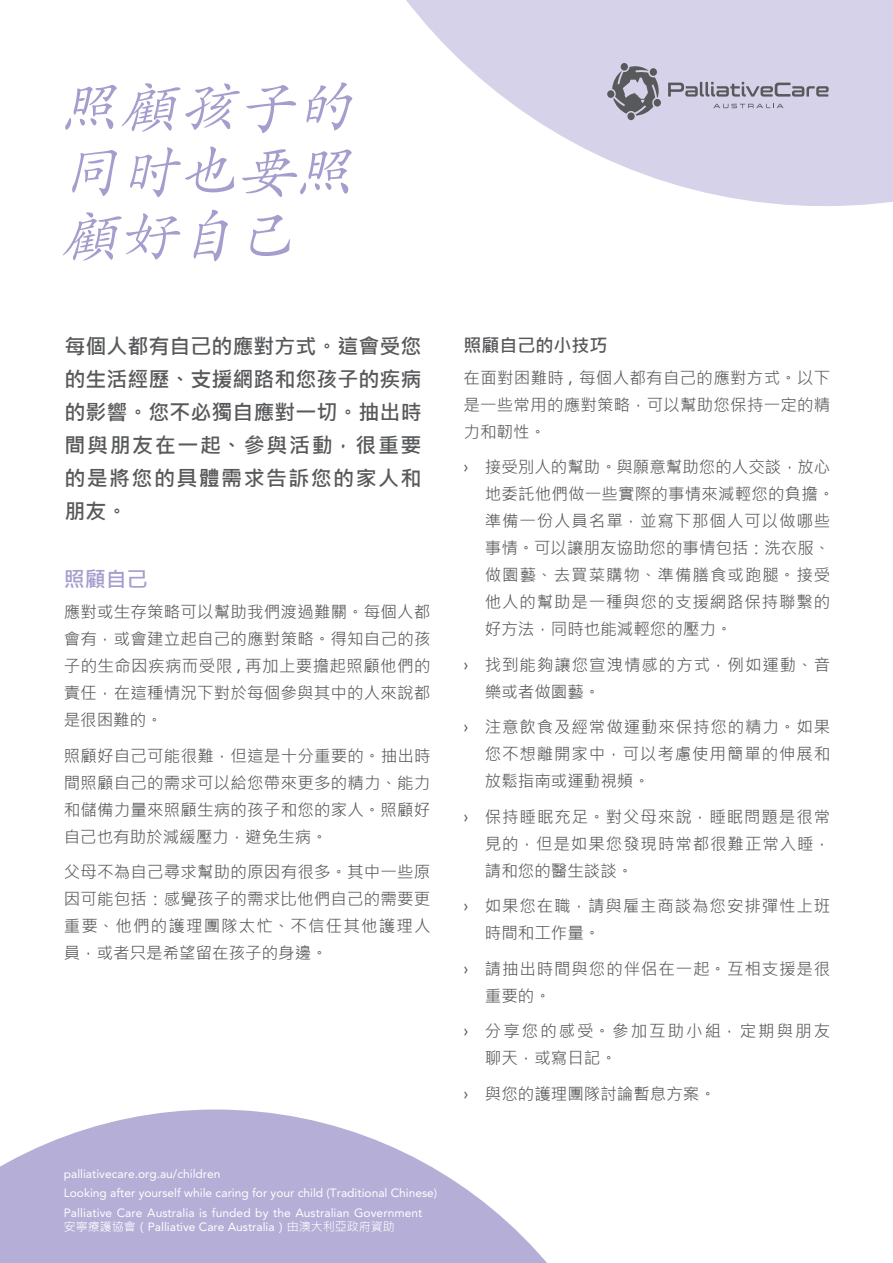
<style>
.page{position:relative;width:893px;height:1263px;background:#fff}
.page>*{position:absolute;margin:0;border:0;box-sizing:border-box;transform-origin:0 0}
.t1{font:italic 58.5px/64.5px "ST Kaiti";color:#a59dcd;text-align:justify}
.t2{font:21px/33px "Microsoft Jheng Hei UI Bold";letter-spacing:.065em;color:#58595b;text-align:justify}
.t3{font:21px "Microsoft Jheng Hei UI Bold";color:#a59dcd}
.t4{font:18px "Microsoft Jheng Hei UI Bold";color:#58595b}
.t5{font:16.5px/27px "Microsoft Jheng Hei UI Regular";letter-spacing:.015em;color:#58595b;text-align:justify}
.t6{font:16.5px/27px "Microsoft Jheng Hei UI Regular";letter-spacing:.05em;color:#58595b}
.t7{font:16.5px/27px "Microsoft Jheng Hei UI Regular";letter-spacing:.055em;color:#58595b}
.t8{font:16.5px/27px "Microsoft Jheng Hei UI Regular";letter-spacing:.12em;color:#58595b}
.t9{font:12px/13.5px "Avenir LT Std";color:#fff}
.s1{font-family:"Avenir LT Std"}
.s2{font-family:"Microsoft Jheng Hei UI Regular"}
</style>
<div class="page">
<svg style="left:406px;top:0;width:487px;height:206px;fill:#d6d2e9"></svg>
<svg style="left:668px;top:82px;width:161px;height:15px;background:#a4a2b0"></svg>
<svg style="left:713px;top:104px;width:71px;height:4px"></svg>
<div style="left:607px;top:90px;width:7px;height:8px;background:#58595b;border-radius:50%"></div>
<div style="left:627px;top:112px;width:8px;height:8px;background:#58595b;border-radius:50%"></div>
<div style="left:621px;top:63px;width:7px;height:8px;background:#58595b;border-radius:50%"></div>
<svg style="left:612px;top:66px;width:47px;height:49px;background:#8c8b95"></svg>
<svg style="left:0;top:1109px;width:547px;height:154px;fill:#b5aed6"></svg>
<h1 class="t1" style="left:60px;top:73px;width:311px">照顧孩子的同时也要照顧好自己</h1>
<p class="t2" style="left:64px;top:330px;width:359px">每個人都有自己的應對方式。這會受您的生活經歷、支援網路和您孩子的疾病的影響。您不必獨自應對一切。抽出時間與朋友在一起、參與活動，很重要的是將您的具體需求告訴您的家人和朋友。</p>
<p class="t3" style="left:64px;top:566px;width:85px">照顧自己</p>
<p class="t5" style="left:64px;top:599px;width:368px">應對或生存策略可以幫助我們渡過難關。每個人都會有，或會建立起自己的應對策略。得知自己的孩子的生命因疾病而受限 <span class="s1">,</span> 再加上要擔起照顧他們的責任，在這種情況下對於每個參與其中的人來說都是很困難的。</p>
<p class="t5" style="left:64px;top:742px;width:368px">照顧好自己可能很難，但這是十分重要的。抽出時間照顧自己的需求可以給您帶來更多的精力、能力和儲備力量來照顧生病的孩子和您的家人。照顧好自己也有助於減緩壓力，避免生病。</p>
<p class="t5" style="left:64px;top:859px;width:368px">父母不為自己尋求幫助的原因有很多。其中一些原因可能包括：感覺孩子的需求比他們自己的需要更重要、他們的護理團隊太忙、不信任其他護理人員，或者只是希望留在孩子的身邊。</p>
<p class="t9" style="left:64px;top:1167px;width:158px">palliativecare.org.au/children</p>
<p class="t9" style="left:64px;top:1206px;width:360px">Palliative Care Australia is funded by the Australian Government<span class="s2">安寧療護協會（</span>Palliative Care Australia<span class="s2">）由澳大利亞政府資助</span></p>
<p class="t9" style="left:64px;top:1187px;width:375px">Looking after yourself while caring for your child (Traditional Chinese)</p>
<p class="t4" style="left:464px;top:334px;width:145px">照顧自己的小技巧</p>
<p class="t5" style="left:464px;top:364px;width:368px">在面對困難時 <span class="s1">,</span> 每個人都有自己的應對方式。以下是一些常用的應對策略，可以幫助您保持一定的精力和韌性。</p>
<p class="t5" style="left:485px;top:454px;width:351px;text-align:left;text-indent:-21px"><span class="s1">›</span> 接受別人的幫助。與願意幫助您的人交談，放心地委託他們做一些實際的事情來減輕您的負擔。準備一份人員名單，並寫下那個人可以做哪些事情。可以讓朋友協助您的事情包括：洗衣服、做園藝、去買菜購物、準備膳食或跑腿。接受他人的幫助是一種與您的支援網路保持聯繫的好方法，同時也能減輕您的壓力。</p>
<p class="t7" style="left:485px;top:651px;width:347px;text-indent:-21px"><span class="s1">›</span> 找到能夠讓您宣洩情感的方式，例如運動、音樂或者做園藝。</p>
<p class="t5" style="left:485px;top:714px;width:347px;text-indent:-21px"><span class="s1">›</span> 注意飲食及經常做運動來保持您的精力。如果您不想離開家中，可以考慮使用簡單的伸展和放鬆指南或運動視頻。</p>
<p class="t5" style="left:485px;top:803px;width:347px;text-indent:-21px"><span class="s1">›</span> 保持睡眠充足。對父母來說，睡眠問題是很常見的，但是如果您發現時常都很難正常入睡，請和您的醫生談談。</p>
<p class="t6" style="left:485px;top:893px;width:347px;text-indent:-21px"><span class="s1">›</span> 如果您在職，請與雇主商談為您安排彈性上班時間和工作量。</p>
<p class="t6" style="left:485px;top:955px;width:347px;text-indent:-21px"><span class="s1">›</span> 請抽出時間與您的伴侶在一起。互相支援是很重要的。</p>
<p class="t8" style="left:485px;top:1018px;width:347px;text-indent:-21px"><span class="s1">›</span> 分享您的感受。參加互助小組，定期與朋友聊天，或寫日記。</p>
<p class="t5" style="left:464px;top:1080px;width:254px"><span class="s1">›</span> 與您的護理團隊討論暫息方案。</p>
</div>
